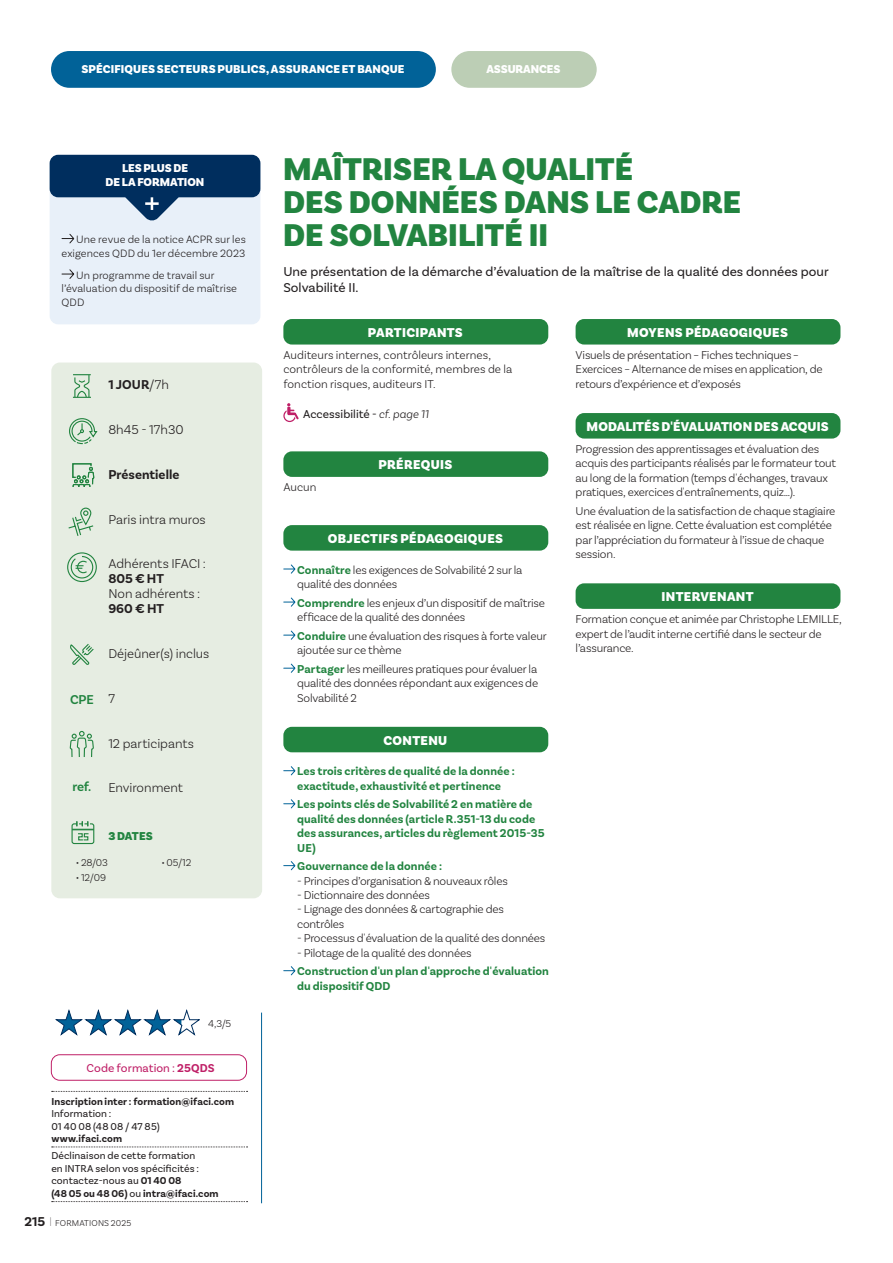
<style>
.page{position:relative;width:893px;height:1263px;background:#fff}
.page>*{position:absolute;margin:0;border:0;box-sizing:border-box;transform-origin:0 0}
.TitreContrInterne{font:900 33px/33px "Basic Sans";color:#228440}
.t1{font:300 13.5px/15px "Basic Sans";color:#231f20}
.Chapo2025{font:13.5px/16.2px "Basic Sans";color:#231f20}
.t2{font:900 13.5px "Basic Sans";letter-spacing:.025em;color:#fff}
.t3{font:900 13.5px "Basic Sans";letter-spacing:.005em;color:#fff}
.t4{font:700 13.5px "Basic Sans";letter-spacing:.005em;color:#231f20}
.t5{font:600 13.5px "Basic Sans";letter-spacing:-.02em;color:#228440}
.TexteCourant2025{font:300 12px/14.4px "Basic Sans";letter-spacing:-.015em;color:#231f20}
.TexteCourant2025-2{font:700 12px/14.4px "Basic Sans";letter-spacing:.01em;color:#228440}
.TexteCourant2025-3{font:300 12px/14.4px "Basic Sans";letter-spacing:.005em;color:#231f20}
.t6{font:900 12px "Basic Sans";letter-spacing:.01em;color:#fff}
.t7{font:12px "Basic Sans";letter-spacing:.005em;color:#231f20}
.t8{font:12px "Basic Sans";letter-spacing:.005em;color:#bf1f67}
.t9{font:900 12px "Basic Sans";letter-spacing:-.005em;color:#228440}
.t10{font:300 11.25px/13.5px "Basic Sans";letter-spacing:.005em;color:#231f20;text-align:right}
.t11{font:700 10.5px/12.6px "Basic Sans";letter-spacing:.01em;color:#231f20}
.t12{font:10.5px/12.6px "Basic Sans";letter-spacing:.01em;color:#231f20}
.t13{font:300 10.5px "Basic Sans";letter-spacing:-.015em;color:#231f20}
.t14{font:300 9px "Basic Sans";letter-spacing:.015em;color:#231f20}
.s1{font-weight:300}
.s2{font-weight:700}
.s3{font-weight:400}
.s4{font-weight:700;font-size:13.5px}
.s5{font-weight:100;font-size:13.5px}
.s6{font-weight:300;font-style:italic}
.s7{font-weight:700;color:#228440}
</style>
<div class="page">
<div style="left:51px;top:362px;width:211px;height:536px;background:#e6ede2;border-radius:9px"></div>
<hr style="left:261px;top:1012px;width:1px;height:191px;background:#016298">
<svg style="left:52px;top:1091px;width:196px;height:1px"></svg>
<svg style="left:52px;top:1146px;width:196px;height:1px"></svg>
<svg style="left:52px;top:1201px;width:196px;height:1px"></svg>
<div style="left:51px;top:1054px;width:196px;height:26px;border:1px solid #bf1f67;border-radius:9px"></div>
<svg style="left:73px;top:374px;width:18px;height:24px"></svg>
<div style="left:67px;top:552px;width:30px;height:30px;border:1px solid #228440;border-radius:50%"></div>
<svg style="left:70px;top:555px;width:24px;height:24px"></svg>
<svg style="left:70px;top:731px;width:24px;height:26px"></svg>
<svg style="left:70px;top:644px;width:24px;height:21px"></svg>
<div style="left:283px;top:319px;width:265px;height:26px;background:#228440;border-radius:9px"></div>
<svg style="left:283px;top:403px;width:16px;height:19px"></svg>
<div style="left:283px;top:451px;width:265px;height:26px;background:#228440;border-radius:9px"></div>
<div style="left:283px;top:525px;width:265px;height:26px;background:#228440;border-radius:9px"></div>
<svg style="left:283px;top:564px;width:13px;height:10px"></svg>
<svg style="left:283px;top:597px;width:13px;height:10px"></svg>
<svg style="left:283px;top:630px;width:13px;height:10px"></svg>
<svg style="left:283px;top:663px;width:13px;height:10px"></svg>
<div style="left:283px;top:727px;width:265px;height:25px;background:#228440;border-radius:9px"></div>
<svg style="left:283px;top:766px;width:13px;height:10px"></svg>
<svg style="left:283px;top:799px;width:13px;height:10px"></svg>
<svg style="left:283px;top:861px;width:13px;height:10px"></svg>
<svg style="left:283px;top:966px;width:13px;height:10px"></svg>
<div style="left:576px;top:319px;width:264px;height:26px;background:#228440;border-radius:9px"></div>
<div style="left:576px;top:413px;width:264px;height:26px;background:#228440;border-radius:9px"></div>
<div style="left:576px;top:583px;width:264px;height:26px;background:#228440;border-radius:9px"></div>
<svg style="left:68px;top:418px;width:30px;height:118px"></svg>
<svg style="left:55px;top:1009px;width:145px;height:27px"></svg>
<div style="left:50px;top:155px;width:210px;height:169px;background:#e8f0f9;border-radius:9px"></div>
<div style="left:50px;top:155px;width:210px;height:42px;background:#002e5e;border-radius:9px"></div>
<svg style="left:61px;top:233px;width:14px;height:11px"></svg>
<svg style="left:61px;top:269px;width:14px;height:10px"></svg>
<svg style="left:123px;top:197px;width:58px;height:24px"></svg>
<div style="left:451px;top:51px;width:146px;height:37px;background:#bcceb5;border-radius:18px"></div>
<div style="left:51px;top:51px;width:385px;height:37px;background:#016298;border-radius:18px"></div>
<svg style="left:71px;top:821px;width:24px;height:24px"></svg>
<p class="t6" style="left:81px;top:62px;width:325px">SPÉCIFIQUES SECTEURS PUBLICS, ASSURANCE ET BANQUE</p>
<p class="t6" style="left:486px;top:62px;width:75px">ASSURANCES</p>
<p class="t6" style="left:122px;top:160px;width:67px">LES PLUS DE</p>
<p class="t6" style="left:106px;top:175px;width:100px">DE LA FORMATION</p>
<p class="t10" style="left:62px;top:233px;width:186px">Une revue de la notice ACPR sur les exigences QDD du 1er décembre 2023</p>
<p class="t10" style="left:62px;top:268px;width:177px;text-align:left;text-indent:15px">Un programme de travail sur l’évaluation du dispositif de maîtrise<br>QDD</p>
<p class="t5" style="left:70px;top:692px;width:25px">CPE</p>
<p class="t5" style="left:73px;top:779px;width:20px">ref.</p>
<p class="t4" style="left:108px;top:377px;width:62px">1 JOUR<span class="s1">/7h</span></p>
<p class="t1" style="left:108px;top:422px;width:77px">8h45 - 17h30</p>
<p class="t4" style="left:108px;top:466px;width:73px">Présentielle</p>
<p class="t1" style="left:108px;top:511px;width:99px">Paris intra muros</p>
<p class="t1" style="left:108px;top:556px;width:99px">Adhérents IFACI :<br><span class="s2">805 € HT<br></span>Non adhérents :<br><span class="s2">960 € HT</span></p>
<p class="t1" style="left:108px;top:646px;width:103px">Déjeûner(s) inclus</p>
<p class="t1" style="left:108px;top:691px;width:8px">7</p>
<p class="t1" style="left:108px;top:735px;width:87px">12 participants</p>
<p class="t1" style="left:108px;top:780px;width:76px">Environment</p>
<p class="t9" style="left:108px;top:829px;width:46px">3 DATES</p>
<p class="t13" style="left:76px;top:857px;width:34px">• 28/03</p>
<p class="t13" style="left:76px;top:872px;width:32px">• 12/09</p>
<p class="t13" style="left:161px;top:857px;width:32px">• 05/12</p>
<p class="t13" style="left:208px;top:1017px;width:25px">4,3/5</p>
<p class="t8" style="left:87px;top:1061px;width:130px">Code formation : <span class="s2">25QDS</span></p>
<p class="t11" style="left:51px;top:1095px;width:184px">Inscription inter : formation@ifaci.com<br><span class="s3">Information :<br>01 40 08 (48 08 / 47 85)<br></span>www.ifaci.com</p>
<p class="t12" style="left:51px;top:1149px;width:149px">Déclinaison de cette formation en INTRA selon vos spécificités :</p>
<p class="t11" style="left:51px;top:1175px;width:169px"><span class="s3">contactez-nous au</span> 01 40 08<br>(48 05 ou 48 06) <span class="s3">ou</span> intra@ifaci.com</p>
<p class="t14" style="left:25px;top:1218px;width:108px"><span class="s4">215</span> <span class="s5">I</span> FORMATIONS 2025</p>
<p class="TitreContrInterne" style="left:283px;top:153px;width:460px">MAÎTRISER LA QUALITÉ<br>DES DONNÉES DANS LE CADRE<br>DE SOLVABILITÉ II</p>
<p class="Chapo2025" style="left:283px;top:263px;width:547px">Une présentation de la démarche d’évaluation de la maîtrise de la qualité des données pour<br>Solvabilité II.</p>
<p class="t2" style="left:368px;top:324px;width:96px">PARTICIPANTS</p>
<p class="TexteCourant2025-3" style="left:283px;top:348px;width:231px">Auditeurs internes, contrôleurs internes, contrôleurs de la conformité, membres de la fonction risques, auditeurs IT.</p>
<p class="t7" style="left:303px;top:406px;width:127px">Accessibilité - <span class="s6">cf. page 11</span></p>
<p class="t2" style="left:378px;top:456px;width:76px">PRÉREQUIS</p>
<p class="TexteCourant2025" style="left:283px;top:480px;width:35px">Aucun</p>
<p class="t2" style="left:627px;top:324px;width:162px">MOYENS PÉDAGOGIQUES</p>
<p class="TexteCourant2025" style="left:576px;top:348px;width:249px">Visuels de présentation – Fiches techniques –<br>Exercices – Alternance de mises en application, de retours d’expérience et d’exposés</p>
<p class="t3" style="left:587px;top:418px;width:243px">MODALITÉS D'ÉVALUATION DES ACQUIS</p>
<p class="TexteCourant2025" style="left:576px;top:442px;width:262px">Progression des apprentissages et évaluation des acquis des participants réalisés par le formateur tout au long de la formation (temps d'échanges, travaux pratiques, exercices d'entraînements, quiz…).</p>
<p class="TexteCourant2025" style="left:576px;top:503px;width:261px">Une évaluation de la satisfaction de chaque stagiaire est réalisée en ligne. Cette évaluation est complétée par l’appréciation du formateur à l’issue de chaque session.</p>
<p class="t2" style="left:662px;top:588px;width:93px">INTERVENANT</p>
<p class="TexteCourant2025" style="left:576px;top:612px;width:268px">Formation conçue et animée par Christophe LEMILLE, expert de l’audit interne certifié dans le secteur de l’assurance.</p>
<p class="t2" style="left:328px;top:530px;width:177px">OBJECTIFS PÉDAGOGIQUES</p>
<p class="TexteCourant2025" style="left:297px;top:562px;width:227px"><span class="s7">Connaître</span> les exigences de Solvabilité 2 sur la qualité des données</p>
<p class="TexteCourant2025" style="left:297px;top:595px;width:249px"><span class="s7">Comprendre</span> les enjeux d’un dispositif de maîtrise efficace de la qualité des données</p>
<p class="TexteCourant2025" style="left:297px;top:628px;width:251px"><span class="s7">Conduire</span> une évaluation des risques à forte valeur ajoutée sur ce thème</p>
<p class="TexteCourant2025" style="left:297px;top:661px;width:243px;text-align:justify"><span class="s7">Partager</span> les meilleures pratiques pour évaluer la qualité des données répondant aux exigences de Solvabilité 2</p>
<p class="t2" style="left:383px;top:732px;width:65px">CONTENU</p>
<p class="TexteCourant2025-2" style="left:297px;top:764px;width:219px">Les trois critères de qualité de la donnée : exactitude, exhaustivité et pertinence</p>
<p class="TexteCourant2025-2" style="left:297px;top:797px;width:249px">Les points clés de Solvabilité 2 en matière de qualité des données (article R.351-13 du code des assurances, articles du règlement 2015-35<br>UE)</p>
<p class="TexteCourant2025-2" style="left:297px;top:859px;width:146px">Gouvernance de la donnée :</p>
<p class="TexteCourant2025" style="left:297px;top:873px;width:212px">- Principes d’organisation &amp; nouveaux rôles</p>
<p class="TexteCourant2025" style="left:297px;top:887px;width:134px">- Dictionnaire des données</p>
<p class="TexteCourant2025" style="left:297px;top:902px;width:208px">- Lignage des données &amp; cartographie des contrôles</p>
<p class="TexteCourant2025" style="left:297px;top:931px;width:250px">- Processus d'évaluation de la qualité des données</p>
<p class="TexteCourant2025" style="left:297px;top:945px;width:176px">- Pilotage de la qualité des données</p>
<p class="TexteCourant2025-2" style="left:297px;top:964px;width:253px">Construction d'un plan d'approche d'évaluation du dispositif QDD</p>
</div>
